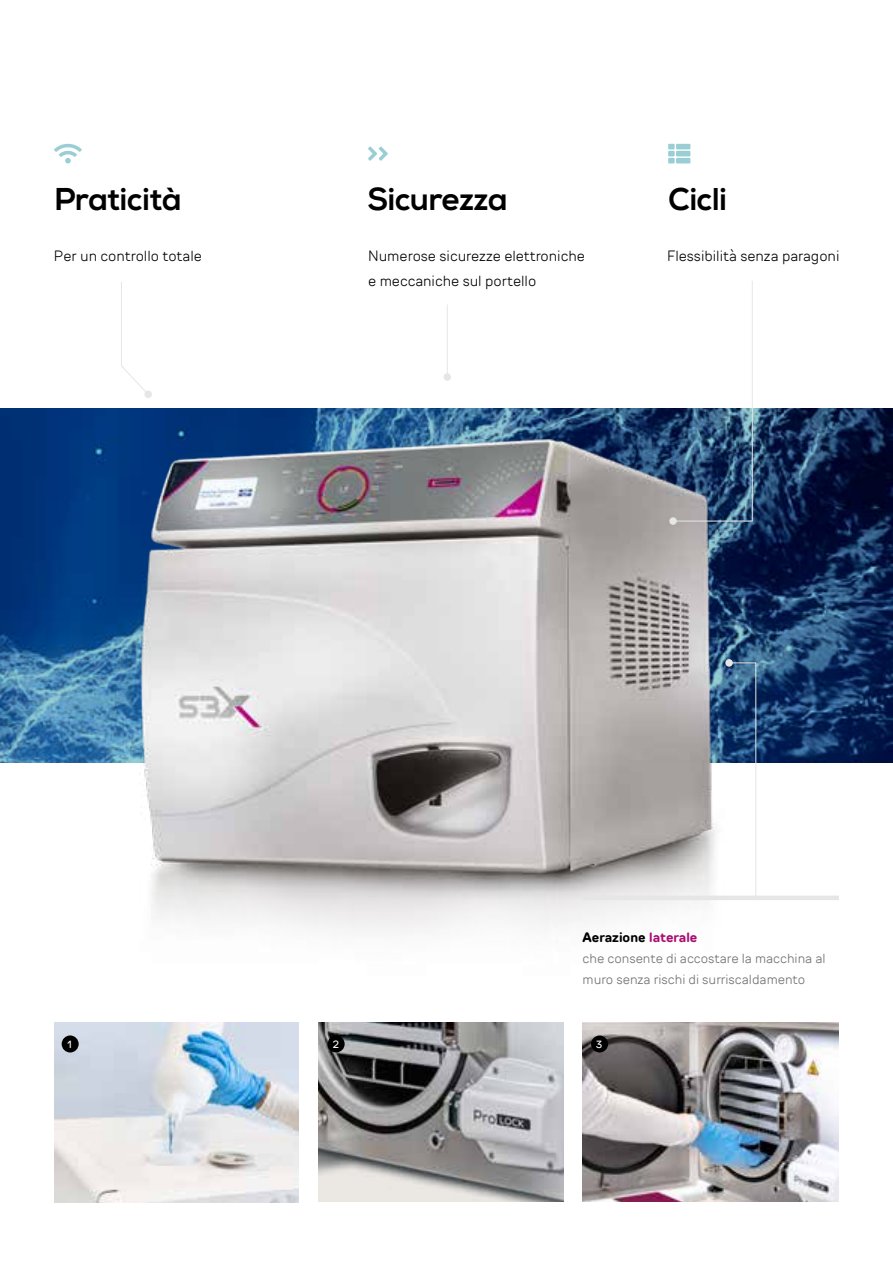
<style>
.page{position:relative;width:893px;height:1263px;background:#fff}
.page>*{position:absolute;margin:0;border:0;box-sizing:border-box;transform-origin:0 0}
.t1{font:800 31.5px "Nexa";letter-spacing:-.02em;color:#000}
.t2{font:300 15px/25.5px "TT Rounds Neue";color:#000}
.t3{font:300 13.5px/21px "TT Rounds Neue";color:#706f6f}
.t4{font:500 10.5px "TT Rounds Neue";color:#fff}
.s1{font-weight:700;color:#000}
.s2{font-weight:700;color:#a90e72}
</style>
<div class="page">
<img style="left:54px;top:1023px;width:245px;height:180px">
<img style="left:318px;top:1023px;width:245px;height:178px">
<img style="left:0;top:408px;width:893px;height:354px">
<img style="left:583px;top:1023px;width:256px;height:178px">
<img style="left:67px;top:424px;width:725px;height:508px">
<hr style="left:583px;top:896px;width:256px;height:4px;background:#e7e6e6">
<svg style="left:728px;top:662px;width:29px;height:239px"></svg>
<div style="left:725px;top:659px;width:8px;height:8px;background:#e7e6e6;border-radius:50%"></div>
<svg style="left:672px;top:281px;width:81px;height:241px"></svg>
<div style="left:669px;top:517px;width:8px;height:8px;background:#e7e6e6;border-radius:50%"></div>
<svg style="left:121px;top:282px;width:25px;height:110px"></svg>
<div style="left:144px;top:391px;width:8px;height:7px;background:#e7e6e6;border-radius:50%"></div>
<hr style="left:447px;top:304px;width:1px;height:73px;background:#e7e6e6">
<div style="left:443px;top:373px;width:8px;height:8px;background:#e7e6e6;border-radius:50%"></div>
<svg style="left:54px;top:143px;width:28px;height:20px"></svg>
<svg style="left:368px;top:146px;width:20px;height:15px"></svg>
<svg style="left:668px;top:144px;width:22px;height:19px"></svg>
<div style="left:62px;top:1035px;width:17px;height:17px;background:#000;border-radius:50%"></div>
<div style="left:328px;top:1035px;width:17px;height:17px;background:#000;border-radius:50%"></div>
<div style="left:591px;top:1035px;width:17px;height:17px;background:#000;border-radius:50%"></div>
<h1 class="t1" style="left:54px;top:180px;width:129px">Praticità</h1>
<h1 class="t1" style="left:368px;top:180px;width:142px">Sicurezza</h1>
<h1 class="t1" style="left:668px;top:180px;width:61px">Cicli</h1>
<p class="t2" style="left:368px;top:242px;width:218px">Numerose sicurezze elettroniche e meccaniche sul portello</p>
<p class="t2" style="left:54px;top:242px;width:149px">Per un controllo totale</p>
<p class="t2" style="left:667px;top:242px;width:174px">Flessibilità senza paragoni</p>
<p class="t3" style="left:583px;top:926px;width:244px"><span class="s1">Aerazione</span> <span class="s2">laterale<br></span>che consente di accostare la macchina al muro senza rischi di surriscaldamento</p>
<p class="t4" style="left:68px;top:1037px;width:6px">1</p>
<p class="t4" style="left:333px;top:1037px;width:8px">2</p>
<p class="t4" style="left:596px;top:1037px;width:8px">3</p>
</div>
